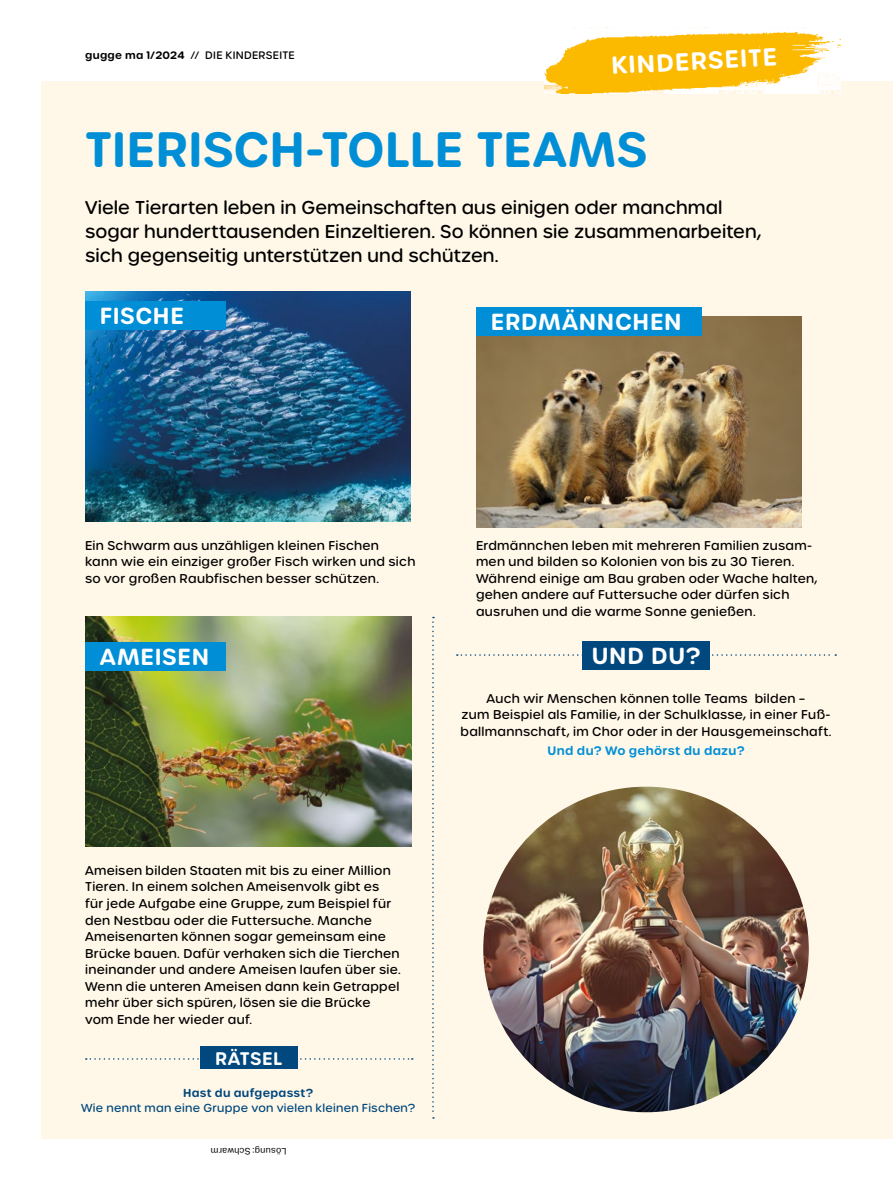
<style>
.page{position:relative;width:893px;height:1191px;background:#fff}
.page>*{position:absolute;margin:0;border:0;box-sizing:border-box;transform-origin:0 0}
.t1{font:600 48px "Urbane Rounded";letter-spacing:-.005em;color:#008fd6}
.t2{font:600 24px "Urbane Rounded";color:#fff}
.t3{font:600 22.5px "Urbane Rounded";letter-spacing:.03em;color:#fff}
.t4{font:500 18px/24px "Urbane Rounded";color:#000}
.t5{font:600 17.7px "Urbane Rounded";letter-spacing:.03em;color:#fff}
.t6{font:500 12.3px/16.5px "Urbane Rounded";letter-spacing:.02em;color:#000}
.t7{font:600 12px "Urbane Rounded";letter-spacing:.025em;color:#008fd6}
.t8{font:500 11.25px/15px "Urbane Rounded";letter-spacing:.02em;color:#00487d;text-align:center}
.t9{font:500 10.5px "Urbane Rounded";letter-spacing:.025em;color:#000}
.t10{font:9px "Aktiv Grotesk";letter-spacing:.03em;color:#000}
.s1{font-weight:600}
</style>
<div class="page">
<div style="left:42px;top:81px;width:851px;height:1057px;background:#fff8e8"></div>
<img style="left:544px;top:28px;width:296px;height:65px">
<svg style="left:86px;top:1058px;width:327px;height:1px"></svg>
<img style="left:85px;top:291px;width:326px;height:230px">
<img style="left:86px;top:617px;width:325px;height:229px">
<div style="left:85px;top:642px;width:140px;height:28px;background:#008fd6"></div>
<div style="left:85px;top:301px;width:140px;height:29px;background:#008fd6"></div>
<svg style="left:457px;top:654px;width:379px;height:2px"></svg>
<div style="left:582px;top:640px;width:128px;height:29px;background:#00487d"></div>
<img style="left:476px;top:317px;width:325px;height:210px">
<div style="left:476px;top:307px;width:225px;height:29px;background:#008fd6"></div>
<svg style="left:432px;top:617px;width:2px;height:501px"></svg>
<div style="left:200px;top:1046px;width:98px;height:23px;background:#00487d"></div>
<img style="left:483px;top:786px;width:326px;height:326px;border-radius:162px">
<p class="t9" style="left:85px;top:48px;width:211px"><span class="s1">gugge ma 1/2024</span> // DIE KINDERSEITE</p>
<p class="t2" style="left:610px;top:49px;width:167px;rotate:-3deg">KINDERSEITE</p>
<p class="t1" style="left:85px;top:117px;width:564px">TIERISCH-TOLLE TEAMS</p>
<p class="t4" style="left:85px;top:196px;width:678px">Viele Tierarten leben in Gemeinschaften aus einigen oder manchmal sogar hunderttausenden Einzeltieren. So können sie zusammenarbeiten, sich gegenseitig unterstützen und schützen.</p>
<p class="t3" style="left:100px;top:300px;width:86px">FISCHE</p>
<p class="t3" style="left:491px;top:307px;width:192px">ERDMÄNNCHEN</p>
<p class="t6" style="left:85px;top:537px;width:332px">Ein Schwarm aus unzähligen kleinen Fischen<br>kann wie ein einziger großer Fisch wirken und sich so vor großen Raubfischen besser schützen.</p>
<p class="t6" style="left:476px;top:537px;width:343px">Erdmännchen leben mit mehreren Familien zusam&shy;men und bilden so Kolonien von bis zu 30 Tieren.<br>Während einige am Bau graben oder Wache halten, gehen andere auf Futtersuche oder dürfen sich ausruhen und die warme Sonne genießen.</p>
<p class="t3" style="left:100px;top:641px;width:111px">AMEISEN</p>
<p class="t6" style="left:85px;top:862px;width:317px">Ameisen bilden Staaten mit bis zu einer Million Tieren. In einem solchen Ameisenvolk gibt es für jede Aufgabe eine Gruppe, zum Beispiel für den Nestbau oder die Futtersuche. Manche Ameisenarten können sogar gemeinsam eine Brücke bauen. Dafür verhaken sich die Tierchen ineinander und andere Ameisen laufen über sie.<br>Wenn die unteren Ameisen dann kein Getrappel mehr über sich spüren, lösen sie die Brücke vom Ende her wieder auf.</p>
<p class="t5" style="left:215px;top:1046px;width:69px">RÄTSEL</p>
<p class="t8" style="left:81px;top:1085px;width:336px"><span class="s1">Hast du aufgepasst?<br></span>Wie nennt man eine Gruppe von vielen kleinen Fischen?</p>
<p class="t10" style="left:287px;top:1156px;width:77px;rotate:-180deg">Lösung: Schwarm</p>
<p class="t3" style="left:592px;top:640px;width:110px">UND DU?</p>
<p class="t6" style="left:461px;top:690px;width:372px;text-align:center">Auch wir Menschen können tolle Teams bilden –<br>zum Beispiel als Familie, in der Schulklasse, in einer Fuß&shy;ballmannschaft, im Chor oder in der Hausgemeinschaft.</p>
<p class="t7" style="left:548px;top:742px;width:198px">Und du? Wo gehörst du dazu?</p>
</div>
